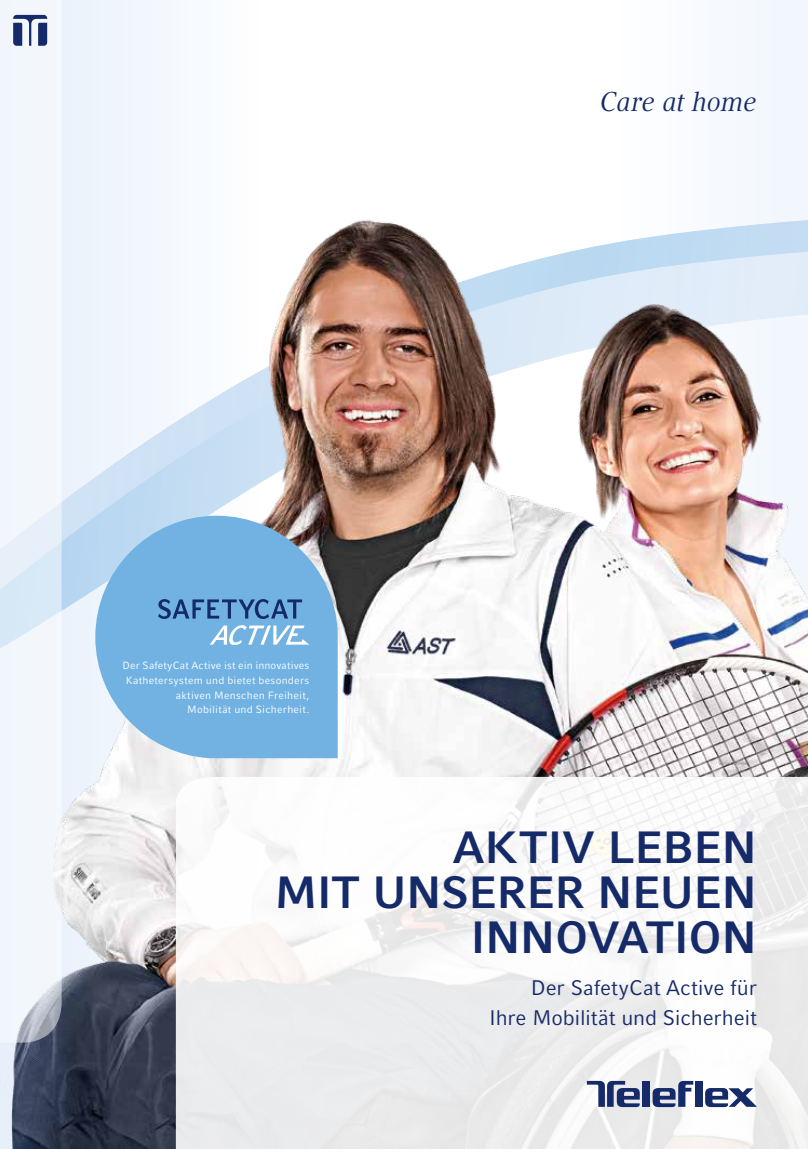
<style>
.page{position:relative;width:808px;height:1149px;background:#fff}
.page>*{position:absolute;margin:0;border:0;box-sizing:border-box;transform-origin:0 0}
.t1{font:700 45px/45px "Compatil Fact LT Pro";letter-spacing:-.01em;color:#152a68;text-align:right}
.t2{font:italic 27px "Compatil Text LT Pro";letter-spacing:-.01em;color:#152a68}
.t3{font:21px/30px "Compatil Fact LT Pro";letter-spacing:-.005em;color:#152a68;text-align:right}
.t4{font:10.5px/14.7px "Compatil Fact LT Pro";letter-spacing:.025em;color:#fff;text-align:right}
</style>
<div class="page">
<div style="left:0;top:0;width:808px;height:1148px;background:linear-gradient(to right,#f7fafe,#fcfdff)"></div>
<svg style="left:62px;top:109px;width:746px;height:63px"></svg>
<img style="left:0;top:172px;width:808px;height:976px">
<svg style="left:0;top:0;width:62px;height:1042px;fill:#f2f7fc"></svg>
<svg style="left:176px;top:776px;width:632px;height:372px"></svg>
<svg style="left:95px;top:515px;width:243px;height:243px;background:#7fb5dd"></svg>
<svg style="left:158px;top:599px;width:151px;height:54px;background:#71a7d5"></svg>
<svg style="left:13px;top:15px;width:34px;height:31px"></svg>
<div style="left:695px;top:1080px;width:7px;height:26px;background:#152a68"></div>
<svg style="left:652px;top:1080px;width:41px;height:26px"></svg>
<div style="left:643px;top:1080px;width:7px;height:26px;background:#152a68"></div>
<svg style="left:705px;top:1087px;width:52px;height:19px"></svg>
<svg style="left:587px;top:1080px;width:53px;height:26px"></svg>
<p class="t4" style="left:123px;top:658px;width:188px">Der SafetyCat Active ist ein innovatives Kathetersystem und bietet besonders aktiven Menschen Freiheit,<br>Mobilität und Sicherheit.</p>
<h2 class="t2" style="left:600px;top:85px;width:158px">Care at home</h2>
<h1 class="t1" style="left:275px;top:824px;width:483px">AKTIV LEBEN<br>MIT UNSERER NEUEN<br>INNOVATION</h1>
<h3 class="t3" style="left:489px;top:972px;width:269px">Der SafetyCat Active für<br>Ihre Mobilität und Sicherheit</h3>
</div>
